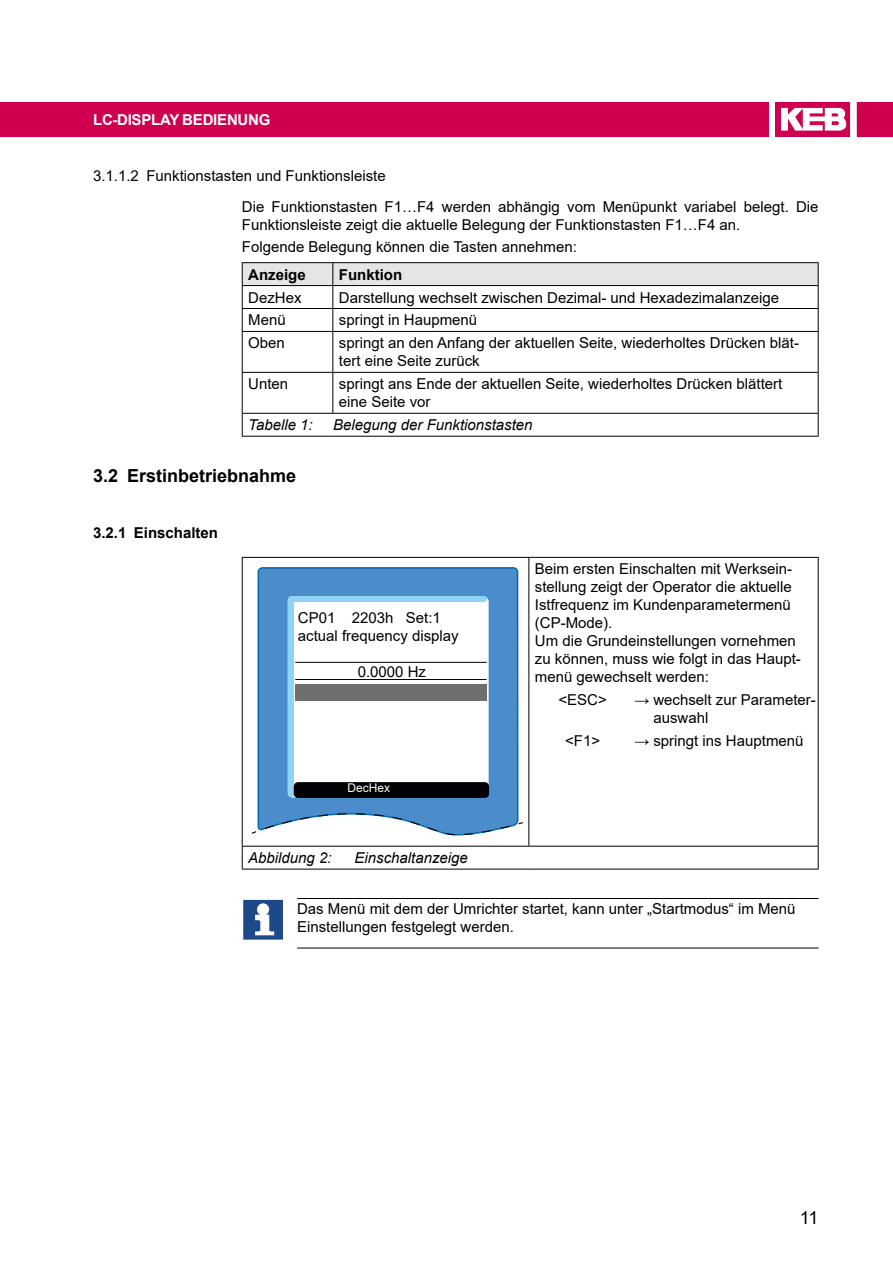
<style>
.page{position:relative;width:893px;height:1263px;background:#fff}
.page>*{position:absolute;margin:0;border:0;box-sizing:border-box;transform-origin:0 0}
.t1{font:700 18px "Arial";color:#000}
.t2{font:18px "Arial";color:#000}
.t3{font:15px/18px "Arial";color:#000}
.t4{font:italic 15px "Arial";color:#000}
.t5{font:700 15px "Arial";color:#000}
.t6{font:700 15px "Arial";color:#fff}
.t7{font:12px "Arial";color:#fff}
</style>
<div class="page">
<hr style="left:242px;top:262px;width:91px;height:1px;background:#000">
<hr style="left:333px;top:262px;width:486px;height:1px;background:#000">
<svg style="left:242px;top:263px;width:577px;height:68px"></svg>
<hr style="left:242px;top:331px;width:91px;height:1px;background:#000">
<hr style="left:242px;top:332px;width:1px;height:40px;background:#000">
<hr style="left:333px;top:331px;width:486px;height:1px;background:#000">
<hr style="left:332px;top:332px;width:1px;height:40px;background:#000">
<hr style="left:818px;top:332px;width:1px;height:40px;background:#000">
<hr style="left:242px;top:372px;width:91px;height:1px;background:#000">
<hr style="left:242px;top:373px;width:1px;height:40px;background:#000">
<hr style="left:333px;top:372px;width:486px;height:1px;background:#000">
<hr style="left:332px;top:373px;width:1px;height:40px;background:#000">
<hr style="left:818px;top:373px;width:1px;height:40px;background:#000">
<hr style="left:242px;top:413px;width:91px;height:1px;background:#000">
<svg style="left:242px;top:414px;width:1px;height:22px"></svg>
<hr style="left:333px;top:413px;width:486px;height:1px;background:#000">
<svg style="left:818px;top:414px;width:1px;height:22px"></svg>
<hr style="left:242px;top:436px;width:91px;height:1px;background:#000">
<hr style="left:333px;top:436px;width:486px;height:1px;background:#000">
<hr style="left:242px;top:557px;width:287px;height:1px;background:#000">
<hr style="left:242px;top:558px;width:1px;height:288px;background:#000">
<hr style="left:529px;top:557px;width:290px;height:1px;background:#000">
<hr style="left:528px;top:558px;width:1px;height:288px;background:#000">
<hr style="left:818px;top:558px;width:1px;height:288px;background:#000">
<hr style="left:242px;top:846px;width:287px;height:1px;background:#000">
<svg style="left:242px;top:846px;width:1px;height:23px"></svg>
<hr style="left:529px;top:846px;width:290px;height:1px;background:#000">
<svg style="left:818px;top:846px;width:1px;height:23px"></svg>
<hr style="left:242px;top:869px;width:287px;height:1px;background:#000">
<hr style="left:529px;top:869px;width:290px;height:1px;background:#000">
<svg style="left:257px;top:567px;width:262px;height:245px;background:#4b8dca"></svg>
<div style="left:288px;top:597px;width:200px;height:200px;background:#fff;border-radius:4px"></div>
<div style="left:291px;top:596px;width:193px;height:6px;background:#8fd4f6"></div>
<div style="left:288px;top:600px;width:6px;height:194px;background:#8fd4f6"></div>
<div style="left:294px;top:782px;width:195px;height:16px;background:#000;border-radius:4px"></div>
<svg style="left:251px;top:812px;width:272px;height:24px"></svg>
<div style="left:295px;top:684px;width:192px;height:16px;background:#6f6f6e"></div>
<hr style="left:295px;top:662px;width:192px;height:1px;background:#000">
<hr style="left:295px;top:679px;width:192px;height:1px;background:#000">
<hr style="left:297px;top:898px;width:522px;height:1px;background:#000">
<hr style="left:297px;top:948px;width:522px;height:1px;background:#000">
<svg style="left:243px;top:899px;width:40px;height:41px"></svg>
<div style="left:0;top:102px;width:769px;height:34px;background:#ce004f"></div>
<svg style="left:775px;top:102px;width:75px;height:34px"></svg>
<div style="left:857px;top:102px;width:36px;height:34px;background:#ce004f"></div>
<p class="t6" style="left:93px;top:110px;width:44px">LC-Displa</p>
<p class="t6" style="left:169px;top:110px;width:34px">y Bedienung</p>
<p class="t3" style="left:242px;top:160px;width:578px;line-height:30.8px;text-indent:-149px">3.1.1.2 Funktionstasten und Funktionsleiste<br>Die Funktionstasten F1…F4 werden abhängig vom Menüpunkt variabel belegt. Die</p>
<p class="t3" style="left:242px;top:213px;width:500px;line-height:22.2px">Funktionsleiste zeigt die aktuelle Belegung der Funktionstasten F1…F4 an.<br>Folgende Belegung können die Tasten annehmen:</p>
<p class="t5" style="left:248px;top:264px;width:59px">Anzeige</p>
<p class="t5" style="left:339px;top:264px;width:65px">Funktion</p>
<p class="t3" style="left:248px;top:288px;width:55px">DezHex</p>
<p class="t3" style="left:339px;top:288px;width:442px">Darstellung wechselt zwischen Dezimal- und Hexadezimalanzeige</p>
<p class="t3" style="left:248px;top:311px;width:39px">Menü</p>
<p class="t3" style="left:339px;top:311px;width:140px">springt in Haupmenü</p>
<p class="t3" style="left:248px;top:334px;width:38px">Oben</p>
<p class="t3" style="left:339px;top:334px;width:462px">springt an den Anfang der aktuellen Seite, wiederholtes Drücken blät&shy;tert eine Seite zurück</p>
<p class="t3" style="left:248px;top:375px;width:42px">Unten</p>
<p class="t3" style="left:339px;top:375px;width:445px">springt ans Ende der aktuellen Seite, wiederholtes Drücken blättert eine Seite vor</p>
<p class="t4" style="left:248px;top:415px;width:66px">Tabelle 1:</p>
<p class="t4" style="left:333px;top:415px;width:201px">Belegung der Funktionstasten</p>
<p class="t1" style="left:93px;top:463px;width:205px">3.2 Erstinbetriebnahme</p>
<p class="t5" style="left:93px;top:522px;width:127px">3.2.1 Einschalten</p>
<p class="t3" style="left:298px;top:608px;width:162px">CP01 2203h Set:1 actual frequency display</p>
<p class="t3" style="left:358px;top:662px;width:70px">0.0000 Hz</p>
<p class="t7" style="left:347px;top:779px;width:44px">DecHex</p>
<p class="t3" style="left:535px;top:560px;width:267px">Beim ersten Einschalten mit Werksein&shy;stellung zeigt der Operator die aktuelle<br>Istfrequenz im Kundenparametermenü (CP-Mode).<br>Um die Grundeinstellungen vornehmen zu können, muss wie folgt in das Haupt&shy;menü gewechselt werden:</p>
<p class="t3" style="left:558px;top:691px;width:50px">&lt;ESC&gt;</p>
<p class="t3" style="left:653px;top:691px;width:164px;text-indent:-19px">→ wechselt zur Parameter&shy;auswahl</p>
<p class="t3" style="left:565px;top:732px;width:37px">&lt;F1&gt;</p>
<p class="t3" style="left:634px;top:732px;width:171px">→ springt ins Hauptmenü</p>
<p class="t4" style="left:248px;top:848px;width:85px">Abbildung 2:</p>
<p class="t4" style="left:354px;top:848px;width:115px">Einschaltanzeige</p>
<p class="t3" style="left:297px;top:899px;width:500px">Das Menü mit dem der Umrichter startet, kann unter „Startmodus“ im Menü<br>Einstellungen festgelegt werden.</p>
<p class="t2" style="left:800px;top:1205px;width:20px">11</p>
</div>
